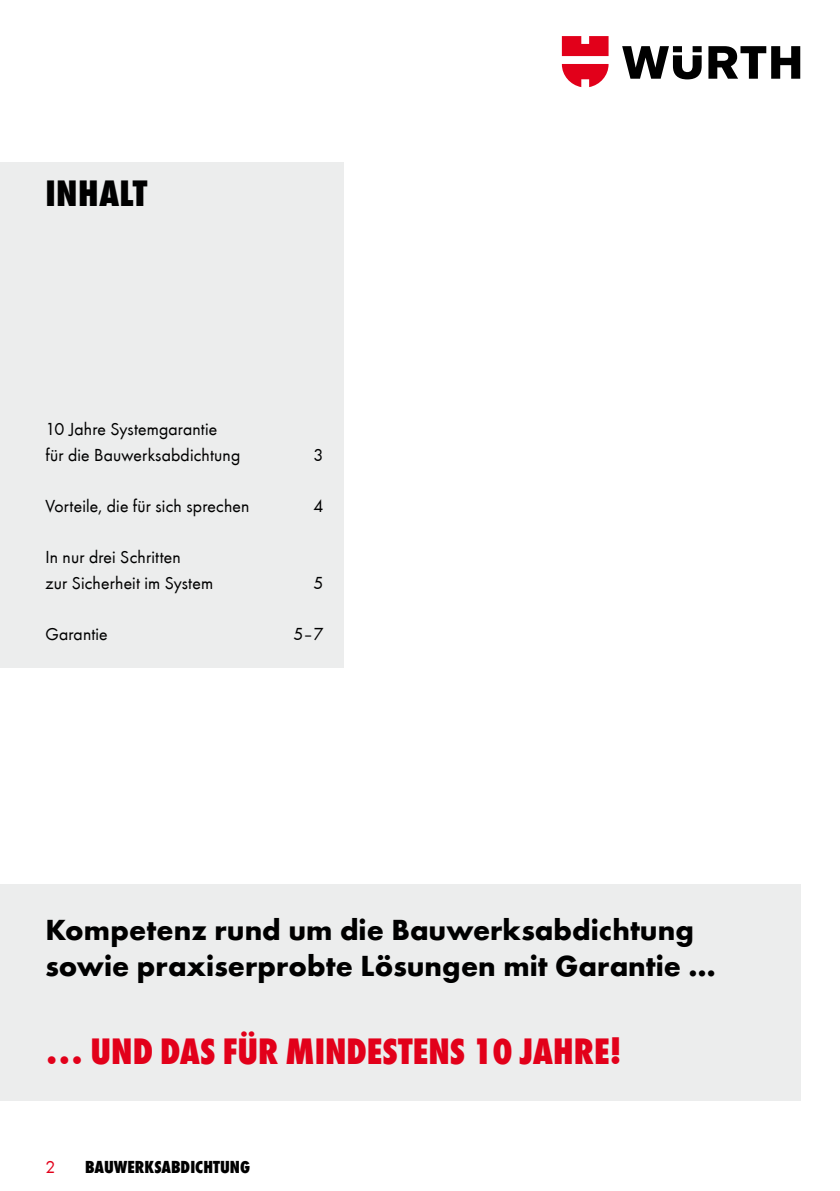
<style>
.page{position:relative;width:840px;height:1191px;background:#fff}
.page>*{position:absolute;margin:0;border:0;box-sizing:border-box;transform-origin:0 0}
.t1{font:800 condensed 38px "Wuerth";color:#e2001a}
.t2{font:800 condensed 38px "Wuerth";letter-spacing:.005em;color:#000}
.t3{font:700 30px/36px "Wuerth";color:#000}
.t4{font:18px/25.6px "Wuerth";letter-spacing:.01em;color:#000}
.t5{font:800 condensed 18px "Wuerth";color:#000}
.t6{font:18px "Wuerth";color:#e2001a}
</style>
<div class="page">
<svg style="left:622px;top:46px;width:177px;height:33px"></svg>
<svg style="left:561px;top:36px;width:47px;height:51px"></svg>
<div style="left:0;top:884px;width:799px;height:216px;background:#eceded"></div>
<div style="left:0;top:162px;width:343px;height:505px;background:#eceded"></div>
<h1 class="t2" style="left:45px;top:166px;width:103px">INHALT</h1>
<p class="t4" style="left:45px;top:416px;width:196px">10 Jahre Systemgarantie<br>für die Bauwerksabdichtung</p>
<p class="t4" style="left:313px;top:441px;width:11px">3</p>
<p class="t4" style="left:45px;top:492px;width:205px">Vorteile, die für sich sprechen</p>
<p class="t4" style="left:313px;top:492px;width:11px">4</p>
<p class="t4" style="left:45px;top:543px;width:169px">In nur drei Schritten<br>zur Sicherheit im System</p>
<p class="t4" style="left:313px;top:569px;width:11px">5</p>
<p class="t4" style="left:45px;top:620px;width:64px">Garantie</p>
<p class="t4" style="left:293px;top:620px;width:32px">5–7</p>
<h2 class="t3" style="left:45px;top:909px;width:671px">Kompetenz rund um die Bauwerksabdichtung sowie praxiserprobte Lösungen mit Garantie …</h2>
<h1 class="t1" style="left:45px;top:1025px;width:66px">… UND</h1>
<h1 class="t1" style="left:160px;top:1025px;width:172px">DAS FÜR MINDESTENS</h1>
<h1 class="t1" style="left:472px;top:1025px;width:81px">10 JAHRE</h1>
<h1 class="t1" style="left:609px;top:1025px;width:14px">!</h1>
<p class="t6" style="left:45px;top:1154px;width:11px">2</p>
<p class="t5" style="left:85px;top:1154px;width:166px">BAUWERKSABDICHTUNG</p>
</div>
